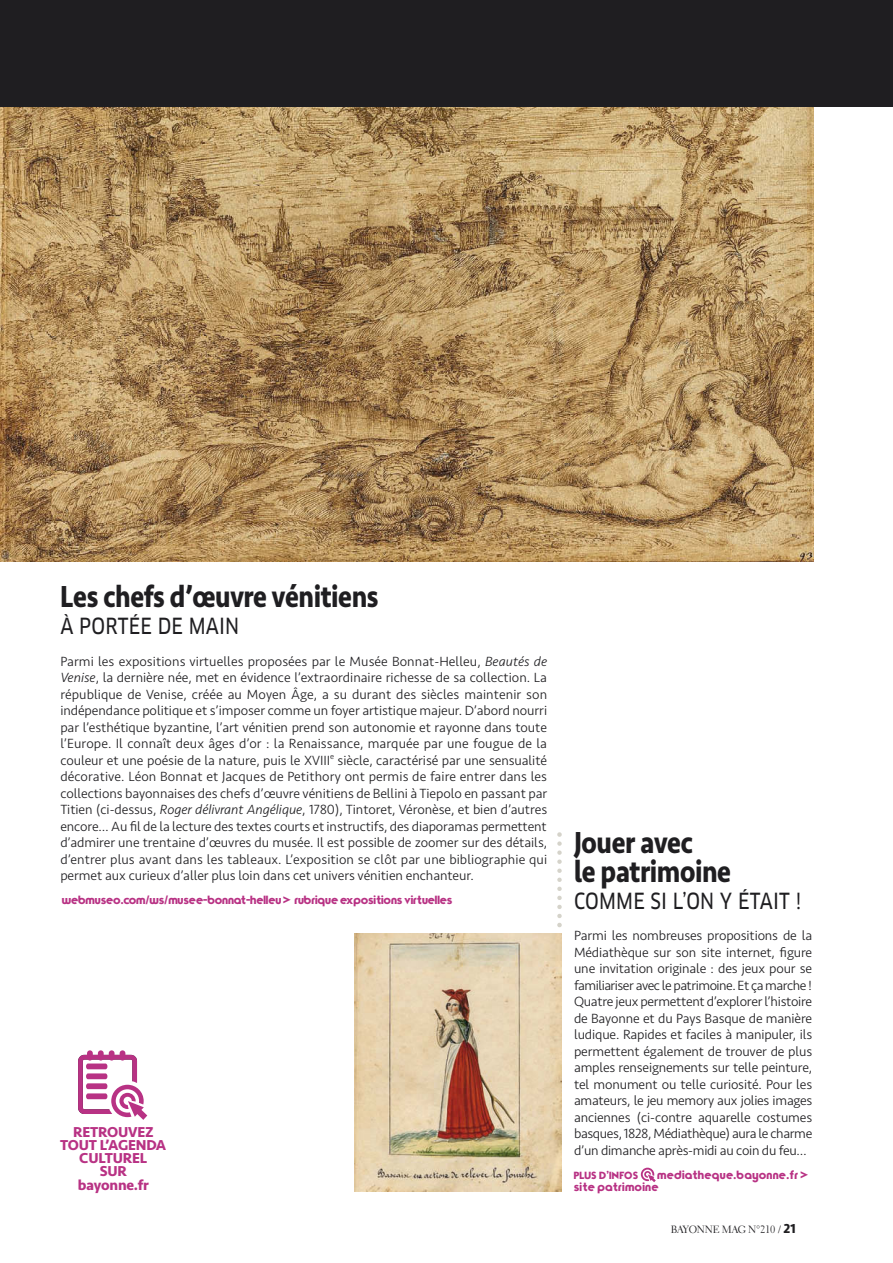
<style>
.page{position:relative;width:893px;height:1263px;background:#fff}
.page>*{position:absolute;margin:0;border:0;box-sizing:border-box;transform-origin:0 0}
.t1{font:700 31.5px/28.5px "Seravek";letter-spacing:-.015em;color:#1f1e21;scale:.85 1}
.t2{font:21.75px "Clan OT News";letter-spacing:.01em;color:#1f1e21;scale:.85 1}
.t3{font:700 14.85px/13.2px "Seravek";letter-spacing:-.015em;color:#b83284;text-align:center}
.t4{font:300 13.8px/16.5px "Seravek";letter-spacing:-.015em;color:#1f1e21;text-align:justify}
.t5{font:12px "Typo Graphica";letter-spacing:.02em;color:#b83284}
.t6{font:12px/12px "Typo Graphica";letter-spacing:.05em;color:#b83284}
.t7{font:10.5px "Electra LH";letter-spacing:-.02em;color:#1f1e21}
.t8{font:10.5px "Typo Graphica";letter-spacing:.035em;color:#b83284}
.s1{font-style:italic}
.s2{font-family:"Clan OT";font-weight:700}
.s3{font-family:"Seravek";font-weight:700;font-size:13.5px}
</style>
<div class="page">
<img style="left:0;top:106px;width:814px;height:455px">
<div style="left:0;top:0;width:893px;height:106px;background:#1f1e21"></div>
<img style="left:354px;top:933px;width:207px;height:258px">
<svg style="left:557px;top:832px;width:5px;height:95px"></svg>
<svg style="left:641px;top:1168px;width:15px;height:14px"></svg>
<svg style="left:78px;top:1050px;width:70px;height:70px"></svg>
<p class="t1" style="left:60px;top:582px;width:376px">Les chefs d’œuvre vénitiens</p>
<p class="t2" style="left:60px;top:618px;width:212px">À PORTÉE DE MAIN</p>
<p class="t4" style="left:60px;top:653px;width:488px">Parmi les expositions virtuelles proposées par le Musée Bonnat-Helleu, <span class="s1">Beautés de Venise</span>, la dernière née, met en évidence l’extraordinaire richesse de sa collection. La république de Venise, créée au Moyen Âge, a su durant des siècles maintenir son indépendance politique et s’imposer comme un foyer artistique majeur. D’abord nourri par l’esthétique byzantine, l’art vénitien prend son autonomie et rayonne dans toute l’Europe. Il connaît deux âges d’or : la Renaissance, marquée par une fougue de la couleur et une poésie de la nature, puis le XVIII<sup>e</sup> siècle, caractérisé par une sensualité décorative. Léon Bonnat et Jacques de Petithory ont permis de faire entrer dans les collections bayonnaises des chefs d’œuvre vénitiens de Bellini à Tiepolo en passant par Titien (ci-dessus, <span class="s1">Roger délivrant Angélique</span>, 1780), Tintoret, Véronèse, et bien d’autres encore… Au fil de la lecture des textes courts et instructifs, des diaporamas permettent d’admirer une trentaine d’œuvres du musée. Il est possible de zoomer sur des détails, d’entrer plus avant dans les tableaux. L’exposition se clôt par une bibliographie qui permet aux curieux d’aller plus loin dans cet univers vénitien enchanteur.</p>
<p class="t5" style="left:62px;top:893px;width:392px">webmuseo.com/ws/musee-bonnat-helleu &gt; rubrique expositions virtuelles</p>
<p class="t3" style="left:60px;top:1125px;width:108px">RETROUVEZ<br>TOUT L’AGENDA<br>CULTUREL<br>SUR<br>bayonne.fr</p>
<p class="t1" style="left:574px;top:828px;width:186px">Jouer avec<br>le patrimoine</p>
<p class="t2" style="left:574px;top:892px;width:269px">COMME SI L’ON Y ÉTAIT !</p>
<p class="t4" style="left:574px;top:927px;width:240px">Parmi les nombreuses propositions de la Médiathèque sur son site internet, figure une invitation originale : des jeux pour se familiariser avec le patrimoine. Et ça marche !<br>Quatre jeux permettent d’explorer l’histoire de Bayonne et du Pays Basque de manière ludique. Rapides et faciles à manipuler, ils permettent également de trouver de plus amples renseignements sur telle peinture, tel monument ou telle curiosité. Pour les amateurs, le jeu memory aux jolies images anciennes (ci-contre aquarelle costumes basques, 1828, Médiathèque) aura le charme d’un dimanche après-midi au coin du feu…</p>
<p class="t8" style="left:574px;top:1169px;width:66px">PLUS D<span class="s2">’</span>INFOS</p>
<p class="t6" style="left:574px;top:1168px;width:236px;text-indent:83px">mediatheque.bayonne.fr &gt; site patrimoine</p>
<p class="t7" style="left:671px;top:1225px;width:126px">BAYONNE MAG N°210 / <span class="s3">21</span></p>
</div>
